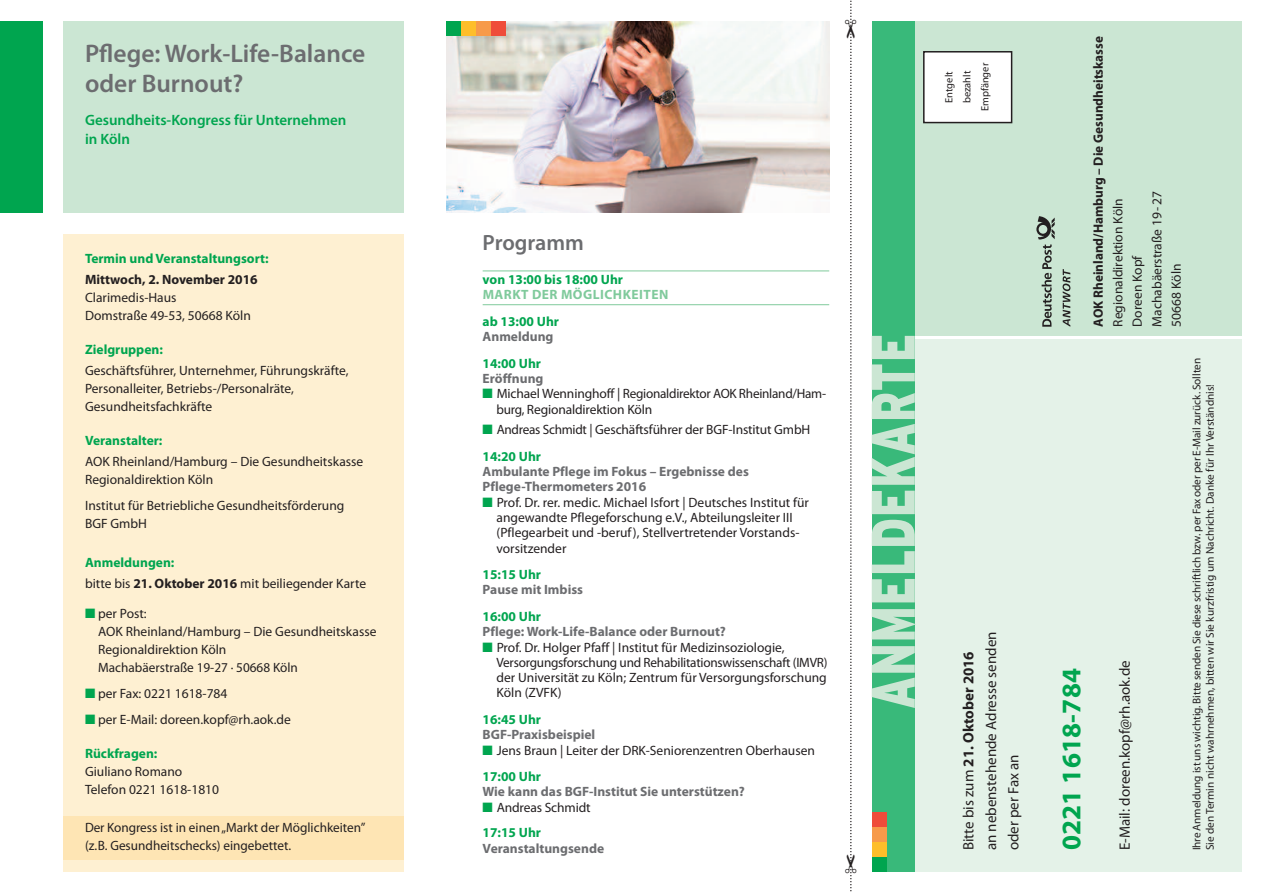
<style>
.page{position:relative;width:1263px;height:893px;background:#fff}
.page>*{position:absolute;margin:0;border:0;box-sizing:border-box;transform-origin:0 0}
.t1{font:700 27px "Myriad Pro";letter-spacing:.01em;color:#00a54f}
.t2{font:600 25.5px/30.6px "Myriad Pro";color:#6c6d70}
.t3{font:600 22.2px "Myriad Pro";color:#6c6d70}
.t4{font:15px/22.5px "Myriad Pro";color:#231f20}
.t5{font:600 15px/19.5px "Myriad Pro";color:#00a54f}
.t6{font:13.5px/18px "Myriad Pro";color:#231f20}
.t7{font:700 13.5px/15.3px "Myriad Pro";color:#6c6d70}
.t8{font:700 13.5px "Myriad Pro";color:#00a54f}
.t9{font:700 13.5px "Myriad Pro";color:#231f20}
.t10{font:700 13.5px "Myriad Pro";letter-spacing:.035em;color:#80ca9c}
.t11{font:11.25px/13.5px "Myriad Pro";letter-spacing:-.005em;color:#231f20}
.t12{font:10.5px/18px "Myriad Pro";color:#231f20;text-align:center}
.s1{font-weight:700;color:#00a54f}
.s2{font-weight:700}
.s3{color:#00a54f}
</style>
<div class="page">
<div style="left:64px;top:234px;width:340px;height:638px;background:#fef0d2"></div>
<div style="left:64px;top:816px;width:340px;height:44px;background:#fee5b4"></div>
<div style="left:64px;top:21px;width:340px;height:192px;background:#cbe6d3"></div>
<hr style="left:483px;top:271px;width:346px;height:1px;background:#80ca9c">
<hr style="left:483px;top:304px;width:346px;height:1px;background:#80ca9c">
<div style="left:0;top:21px;width:43px;height:192px;background:#00a54f"></div>
<img style="left:446px;top:21px;width:383px;height:192px">
<div style="left:446px;top:21px;width:15px;height:15px;background:#00a54f"></div>
<div style="left:461px;top:21px;width:15px;height:15px;background:#febe2a"></div>
<div style="left:476px;top:21px;width:15px;height:15px;background:#f79a4a"></div>
<div style="left:491px;top:21px;width:15px;height:15px;background:#ef4c3a"></div>
<div style="left:872px;top:21px;width:369px;height:315px;background:#cbe6d3"></div>
<div style="left:911px;top:339px;width:330px;height:533px;background:#e4f2e8"></div>
<div style="left:872px;top:21px;width:42px;height:851px;background:#39b97a"></div>
<div style="left:924px;top:53px;width:87px;height:69px;background:#fff"></div>
<div style="left:923px;top:51px;width:89px;height:72px;border:2px solid #231f20"></div>
<svg style="left:872px;top:336px;width:44px;height:372px"></svg>
<div style="left:872px;top:857px;width:15px;height:15px;background:#00a54f"></div>
<div style="left:872px;top:842px;width:15px;height:15px;background:#febe2a"></div>
<div style="left:872px;top:827px;width:15px;height:15px;background:#f79a4a"></div>
<div style="left:872px;top:812px;width:15px;height:15px;background:#ef4c3a"></div>
<svg style="left:1037px;top:216px;width:18px;height:111px"></svg>
<svg style="left:1062px;top:269px;width:8px;height:58px"></svg>
<svg style="left:850px;top:0;width:2px;height:892px"></svg>
<h2 class="t2" style="left:85px;top:40px;width:282px">Pflege: Work-life-Balance oder Burnout?</h2>
<p class="t5" style="left:85px;top:111px;width:263px">Gesundheits-Kongress für Unternehmen in Köln</p>
<p class="t8" style="left:85px;top:253px;width:185px">Termin und Veranstaltungsort:</p>
<p class="t9" style="left:85px;top:275px;width:174px">Mittwoch, 2. November 2016</p>
<p class="t6" style="left:85px;top:290px;width:167px">Clarimedis-Haus<br>Domstraße 49-53, 50668 Köln</p>
<p class="t8" style="left:85px;top:344px;width:79px">Zielgruppen:</p>
<p class="t6" style="left:85px;top:363px;width:265px">Geschäftsführer, Unternehmer, Führungskräfte,<br>Personalleiter, Betriebs-/Personalräte,<br>Gesundheitsfachkräfte</p>
<p class="t8" style="left:85px;top:435px;width:79px">Veranstalter:</p>
<p class="t6" style="left:85px;top:454px;width:280px">AOK Rheinland/Hamburg – Die Gesundheitskasse<br>Regionaldirektion Köln</p>
<p class="t6" style="left:85px;top:498px;width:261px">Institut für Betriebliche Gesundheitsförderung<br>BGF GmbH</p>
<p class="t6" style="left:85px;top:553px;width:283px;line-height:21.1px"><span class="s1">Anmeldungen:<br></span>bitte bis <span class="s2">21. Oktober 2016</span> mit beiliegender Karte</p>
<p class="t6" style="left:98px;top:606px;width:280px;text-indent:-13px"><span class="s3">■</span> per Post:<br>AOK Rheinland/Hamburg – Die Gesundheitskasse<br>Regionaldirektion Köln<br>Machabäerstraße 19-27 · 50668 Köln</p>
<p class="t6" style="left:85px;top:686px;width:144px"><span class="s3">■</span> per Fax: 0221 1618-784</p>
<p class="t6" style="left:85px;top:712px;width:207px"><span class="s3">■</span> per E-Mail: doreen.kopf@rh.aok.de</p>
<p class="t8" style="left:85px;top:749px;width:74px">Rückfragen:</p>
<p class="t6" style="left:85px;top:764px;width:136px">Giuliano Romano<br>Telefon 0221 1618-1810</p>
<p class="t6" style="left:85px;top:820px;width:282px">Der Kongress ist in einen„Markt der Möglichkeiten” (z.B. Gesundheitschecks) eingebettet.</p>
<h3 class="t3" style="left:483px;top:235px;width:103px">Programm</h3>
<p class="t8" style="left:483px;top:274px;width:142px">von 13:00 bis 18:00 Uhr</p>
<p class="t10" style="left:483px;top:290px;width:187px">MARKT DER MÖGLICHKEITEN</p>
<p class="t8" style="left:483px;top:316px;width:78px">ab 13:00 Uhr</p>
<p class="t7" style="left:483px;top:330px;width:72px">Anmeldung</p>
<p class="t8" style="left:483px;top:358px;width:60px">14:00 Uhr</p>
<p class="t7" style="left:483px;top:372px;width:62px">Eröffnung</p>
<p class="t6" style="left:496px;top:387px;width:331px;line-height:15.3px;text-indent:-14px"><span class="s3">■</span> Michael Wenninghoff | Regionaldirektor AOK Rheinland/Ham&shy;burg, Regionaldirektion Köln</p>
<p class="t6" style="left:483px;top:418px;width:329px;line-height:26.5px"><span class="s3">■</span> Andreas Schmidt | Geschäftsführer der BGF-Institut GmbH<br><span class="s1">14:20 Uhr</span></p>
<p class="t7" style="left:483px;top:465px;width:268px">Ambulante Pflege im Fokus – Ergebnisse des<br>Pflege-Thermometers 2016</p>
<p class="t6" style="left:496px;top:496px;width:314px;line-height:15.3px;text-indent:-14px"><span class="s3">■</span> Prof. Dr. rer. medic. Michael Isfort | Deutsches Institut für angewandte Pflegeforschung e.V., Abteilungsleiter III (Pflegearbeit und -beruf), Stellvertretender Vorstands&shy;vorsitzender</p>
<p class="t8" style="left:483px;top:569px;width:60px">15:15 Uhr</p>
<p class="t7" style="left:483px;top:583px;width:102px">Pause mit Imbiss</p>
<p class="t8" style="left:483px;top:611px;width:60px">16:00 Uhr</p>
<p class="t7" style="left:483px;top:625px;width:245px">Pflege: Work-Life-Balance oder Burnout?</p>
<p class="t6" style="left:496px;top:640px;width:332px;line-height:15.3px;text-indent:-14px"><span class="s3">■</span> Prof. Dr. Holger Pfaff | Institut für Medizinsoziologie, Versorgungsforschung und Rehabilitationswissenschaft (IMVR) der Universität zu Köln; Zentrum für Versorgungsforschung Köln (ZVFK)</p>
<p class="t8" style="left:483px;top:714px;width:60px">16:45 Uhr</p>
<p class="t7" style="left:483px;top:728px;width:114px">BGF-Praxisbeispiel</p>
<p class="t6" style="left:483px;top:738px;width:334px;line-height:26.5px"><span class="s3">■</span> Jens Braun | Leiter der DRK-Seniorenzentren Oberhausen<br><span class="s1">17:00 Uhr</span></p>
<p class="t7" style="left:483px;top:785px;width:264px">Wie kann das BGF-Institut Sie unterstützen?</p>
<p class="t6" style="left:483px;top:795px;width:110px;line-height:25.5px"><span class="s3">■</span> Andreas Schmidt<br><span class="s1">17:15 Uhr</span></p>
<p class="t7" style="left:483px;top:841px;width:123px">Veranstaltungsende</p>
<p class="t12" style="left:941px;top:111px;width:50px;rotate:-90deg">Entgelt bezahlt<br>Empfänger</p>
<p class="t4" style="left:958px;top:850px;width:220px;rotate:-90deg">Bitte bis zum <span class="s2">21. Oktober 2016<br></span>an nebenstehende Adresse senden oder per Fax an</p>
<p class="t9" style="left:1093px;top:327px;width:292px;rotate:-90deg">AOK Rheinland/Hamburg – Die Gesundheitskasse</p>
<p class="t6" style="left:1109px;top:327px;width:137px;line-height:19.5px;rotate:-90deg">Regionaldirektion Köln<br>Doreen Kopf<br>Machabäerstraße 19-27<br>50668 Köln</p>
<h1 class="t1" style="left:1061px;top:850px;width:184px;rotate:-90deg">0221 1618-784</h1>
<p class="t4" style="left:1115px;top:850px;width:192px;rotate:-90deg">E-Mail: doreen.kopf@rh.aok.de</p>
<p class="t11" style="left:1191px;top:850px;width:494px;rotate:-90deg">Ihre Anmeldung ist uns wichtig. Bitte senden Sie diese schriftlich bzw. per Fax oder per E-Mail zurück. Sollten<br>Sie den Termin nicht wahrnehmen, bitten wir Sie kurzfristig um Nachricht. Danke für Ihr Verständnis!</p>
</div>
